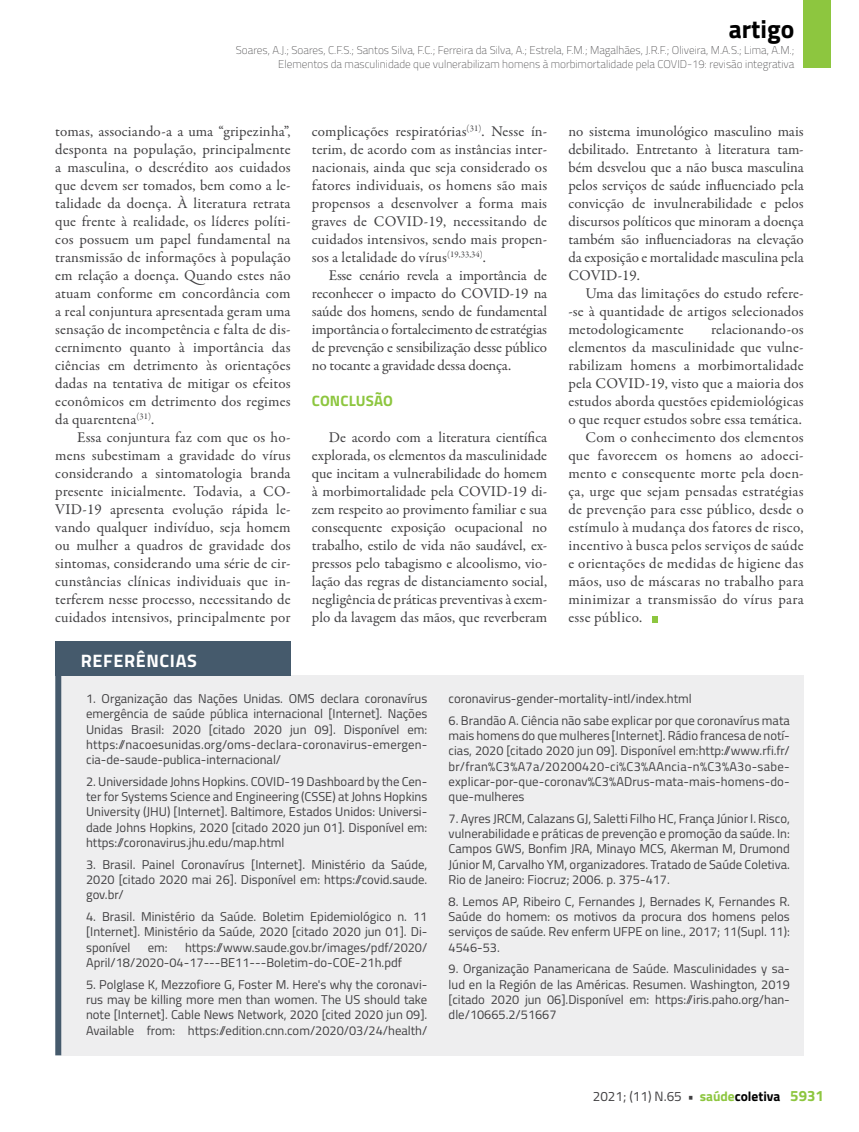
<style>
.page{position:relative;width:859px;height:1132px;background:#fff}
.page>*{position:absolute;margin:0;border:0;box-sizing:border-box;transform-origin:0 0}
.t1{font:700 25.5px "Titillium";color:#000}
.t2{font:700 18px "Titillium";letter-spacing:.035em;color:#fff}
.t3{font:15px/18px "Garamond Premr Pro";letter-spacing:.01em;color:#414042;text-align:justify}
.t4{font:700 15px "Titillium";letter-spacing:.005em;color:#8dc63f}
.t5{font:13.5px "Titillium";color:#414042}
.t6{font:12.75px/15.3px "Titillium";color:#414042;text-align:justify}
.t7{font:100 11.25px/13.5px "Titillium";color:#414042;text-align:right}
.s1{font-weight:700}
.s2{font-weight:700;color:#8dc63f}
.s3{font-weight:700;color:#000}
.s4{font-weight:700;font-size:15px;color:#8dc63f}
</style>
<div class="page">
<div style="left:804px;top:0;width:27px;height:68px;background:#8dc63f"></div>
<svg style="left:652px;top:616px;width:6px;height:6px"></svg>
<div style="left:61px;top:675px;width:743px;height:379px;background:#eeeeef"></div>
<div style="left:55px;top:641px;width:236px;height:35px;background:#455a6c"></div>
<div style="left:55px;top:657px;width:6px;height:397px;background:#455a6c"></div>
<h1 class="t1" style="left:729px;top:10px;width:67px">artigo</h1>
<p class="t7" style="left:236px;top:43px;width:560px">Soares, A.J.; Soares, C.F.S.; Santos Silva, F.C.; Ferreira da Silva, A.; Estrela, F.M.; Magalhães, J.R.F.; Oliveira, M.A.S.; Lima, A.M.;<br>Elementos da masculinidade que vulnerabilizam homens à morbimortalidade pela COVID-19: revisão integrativa</p>
<p class="t3" style="left:55px;top:122px;width:237px">tomas, associando-a a uma “gripezinha”, desponta na população, principalmente a masculina, o descrédito aos cuidados que devem ser tomados, bem como a le&shy;talidade da doença. À literatura retrata que frente à realidade, os líderes políti&shy;cos possuem um papel fundamental na transmissão de informações à população em relação a doença. Quando estes não atuam conforme em concordância com a real conjuntura apresentada geram uma sensação de incompetência e falta de dis&shy;cernimento quanto à importância das ciências em detrimento às orientações dadas na tentativa de mitigar os efeitos econômicos em detrimento dos regimes da quarentena<sup>(31)</sup>.</p>
<p class="t3" style="left:55px;top:428px;width:237px;text-indent:22px">Essa conjuntura faz com que os ho&shy;mens subestimam a gravidade do vírus considerando a sintomatologia branda presente inicialmente. Todavia, a CO-VID-19 apresenta evolução rápida le&shy;vando qualquer indivíduo, seja homem ou mulher a quadros de gravidade dos sintomas, considerando uma série de cir&shy;cunstâncias clínicas individuais que in&shy;terferem nesse processo, necessitando de cuidados intensivos, principalmente por</p>
<p class="t3" style="left:312px;top:122px;width:237px">complicações respiratórias<sup>(31)</sup>. Nesse ín&shy;terim, de acordo com as instâncias inter&shy;nacionais, ainda que seja considerado os fatores individuais, os homens são mais propensos a desenvolver a forma mais graves de COVID-19, necessitando de cuidados intensivos, sendo mais propen&shy;sos a letalidade do vírus<sup>(19,33,34)</sup>.</p>
<p class="t3" style="left:312px;top:266px;width:237px;text-indent:17px">Esse cenário revela a importância de reconhecer o impacto do COVID-19 na saúde dos homens, sendo de fundamental importância o fortalecimento de estratégias de prevenção e sensibilização desse público no tocante a gravidade dessa doença.</p>
<p class="t4" style="left:312px;top:389px;width:83px">CONCLUSÃO</p>
<p class="t3" style="left:312px;top:428px;width:237px;text-indent:17px">De acordo com a literatura científica explorada, os elementos da masculinidade que incitam a vulnerabilidade do homem à morbimortalidade pela COVID-19 di&shy;zem respeito ao provimento familiar e sua consequente exposição ocupacional no trabalho, estilo de vida não saudável, ex&shy;pressos pelo tabagismo e alcoolismo, vio&shy;lação das regras de distanciamento social, negligência de práticas preventivas à exem&shy;plo da lavagem das mãos, que reverberam</p>
<p class="t3" style="left:568px;top:122px;width:237px">no sistema imunológico masculino mais debilitado. Entretanto à literatura tam&shy;bém desvelou que a não busca masculina pelos serviços de saúde influenciado pela convicção de invulnerabilidade e pelos discursos políticos que minoram a doença também são influenciadoras na elevação da exposição e mortalidade masculina pela COVID-19.</p>
<p class="t3" style="left:568px;top:284px;width:237px;text-indent:17px">Uma das limitações do estudo refere--se à quantidade de artigos selecionados metodologicamente</p>
<p class="t3" style="left:711px;top:320px;width:94px">relacionando-os</p>
<p class="t3" style="left:568px;top:338px;width:237px">elementos da masculinidade que vulne-</p>
<p class="t3" style="left:568px;top:356px;width:237px">rabilizam homens a morbimortalidade</p>
<p class="t3" style="left:568px;top:374px;width:237px">pela COVID-19, visto que a maioria dos</p>
<p class="t3" style="left:568px;top:392px;width:237px">estudos aborda questões epidemiológicas</p>
<p class="t3" style="left:568px;top:410px;width:235px">o que requer estudos sobre essa temática.</p>
<p class="t3" style="left:585px;top:428px;width:220px">Com o conhecimento dos elementos</p>
<p class="t3" style="left:568px;top:446px;width:237px">que favorecem os homens ao adoeci-</p>
<p class="t3" style="left:568px;top:464px;width:237px">mento e consequente morte pela doen-</p>
<p class="t3" style="left:568px;top:482px;width:237px">ça, urge que sejam pensadas estratégias</p>
<p class="t3" style="left:568px;top:500px;width:237px">de prevenção para esse público, desde o</p>
<p class="t3" style="left:568px;top:518px;width:237px">estímulo à mudança dos fatores de risco,</p>
<p class="t3" style="left:568px;top:536px;width:237px">incentivo à busca pelos serviços de saúde</p>
<p class="t3" style="left:568px;top:554px;width:237px">e orientações de medidas de higiene das</p>
<p class="t3" style="left:568px;top:572px;width:237px">mãos, uso de máscaras no trabalho para</p>
<p class="t3" style="left:568px;top:590px;width:237px">minimizar a transmissão do vírus para</p>
<p class="t3" style="left:568px;top:608px;width:75px">esse público.</p>
<p class="t2" style="left:81px;top:646px;width:117px">REFERÊNCIAS</p>
<p class="t6" style="left:86px;top:690px;width:343px">1. Organização das Nações Unidas. OMS declara coronavírus emergência de saúde pública internacional [Internet]. Nações Unidas Brasil: 2020 [citado 2020 jun 09]. Disponível em: https://nacoesunidas.org/oms-declara-coronavirus-emergen&shy;cia-de-saude-publica-internacional/</p>
<p class="t6" style="left:86px;top:772px;width:343px">2. Universidade Johns Hopkins. COVID-19 Dashboard by the Cen&shy;ter for Systems Science and Engineering (CSSE) at Johns Hopkins University (JHU) [Internet]. Baltimore, Estados Unidos: Universi&shy;dade Johns Hopkins, 2020 [citado 2020 jun 01]. Disponível em: https://coronavirus.jhu.edu/map.html</p>
<p class="t6" style="left:86px;top:855px;width:343px">3. Brasil. Painel Coronavírus [Internet]. Ministério da Saúde, 2020 [citado 2020 mai 26]. Disponível em: https://covid.saude. gov.br/</p>
<p class="t6" style="left:86px;top:908px;width:343px">4. Brasil. Ministério da Saúde. Boletim Epidemiológico n. 11 [Internet]. Ministério da Saúde, 2020 [citado 2020 jun 01]. Di&shy;sponível</p>
<p class="t6" style="left:86px;top:938px;width:343px;text-indent:99px">https://www.saude.gov.br/images/pdf/2020/<br>April/18/2020-04-17---BE11---Boletim-do-COE-21h.pdf</p>
<p class="t6" style="left:86px;top:975px;width:343px">5. Polglase K, Mezzofiore G, Foster M. Here's why the coronavi&shy;rus may be killing more men than women. The US should take note [Internet]. Cable News Network, 2020 [cited 2020 jun 09].<br>Available from: https://edition.cnn.com/2020/03/24/health/</p>
<p class="t6" style="left:148px;top:938px;width:21px">em:</p>
<p class="t6" style="left:449px;top:690px;width:245px">coronavirus-gender-mortality-intl/index.html</p>
<p class="t6" style="left:449px;top:711px;width:343px">6. Brandão A. Ciência não sabe explicar por que coronavírus mata mais homens do que mulheres [Internet]. Rádio francesa de notí&shy;cias, 2020 [citado 2020 jun 09]. Disponível em:http://www.rfi.fr/ br/fran%C3%A7a/20200420-ci%C3%AAncia-n%C3%A3o-sabe&shy;explicar-por-que-coronav%C3%ADrus-mata-mais-homens-do&shy;que-mulheres</p>
<p class="t6" style="left:449px;top:809px;width:343px">7. Ayres JRCM, Calazans GJ, Saletti Filho HC, França Júnior I. Risco, vulnerabilidade e práticas de prevenção e promoção da saúde. In:<br>Campos GWS, Bonfim JRA, Minayo MCS, Akerman M, Drumond Júnior M, Carvalho YM, organizadores. Tratado de Saúde Coletiva.<br>Rio de Janeiro: Fiocruz; 2006. p. 375-417.</p>
<p class="t6" style="left:449px;top:892px;width:343px">8. Lemos AP, Ribeiro C, Fernandes J, Bernades K, Fernandes R.<br>Saúde do homem: os motivos da procura dos homens pelos serviços de saúde. Rev enferm UFPE on line., 2017; 11(Supl. 11):<br>4546-53.</p>
<p class="t6" style="left:449px;top:960px;width:343px">9. Organização Panamericana de Saúde. Masculinidades y sa&shy;lud en la Región de las Américas. Resumen. Washington, 2019 [citado 2020 jun 06].Disponível em: https://iris.paho.org/han&shy;dle/10665.2/51667</p>
<p class="t5" style="left:593px;top:1086px;width:233px">2021; (11) N.65 <span class="s1">•</span> <span class="s2">saúde</span><span class="s3">coletiva</span> <span class="s4">5931</span></p>
</div>
